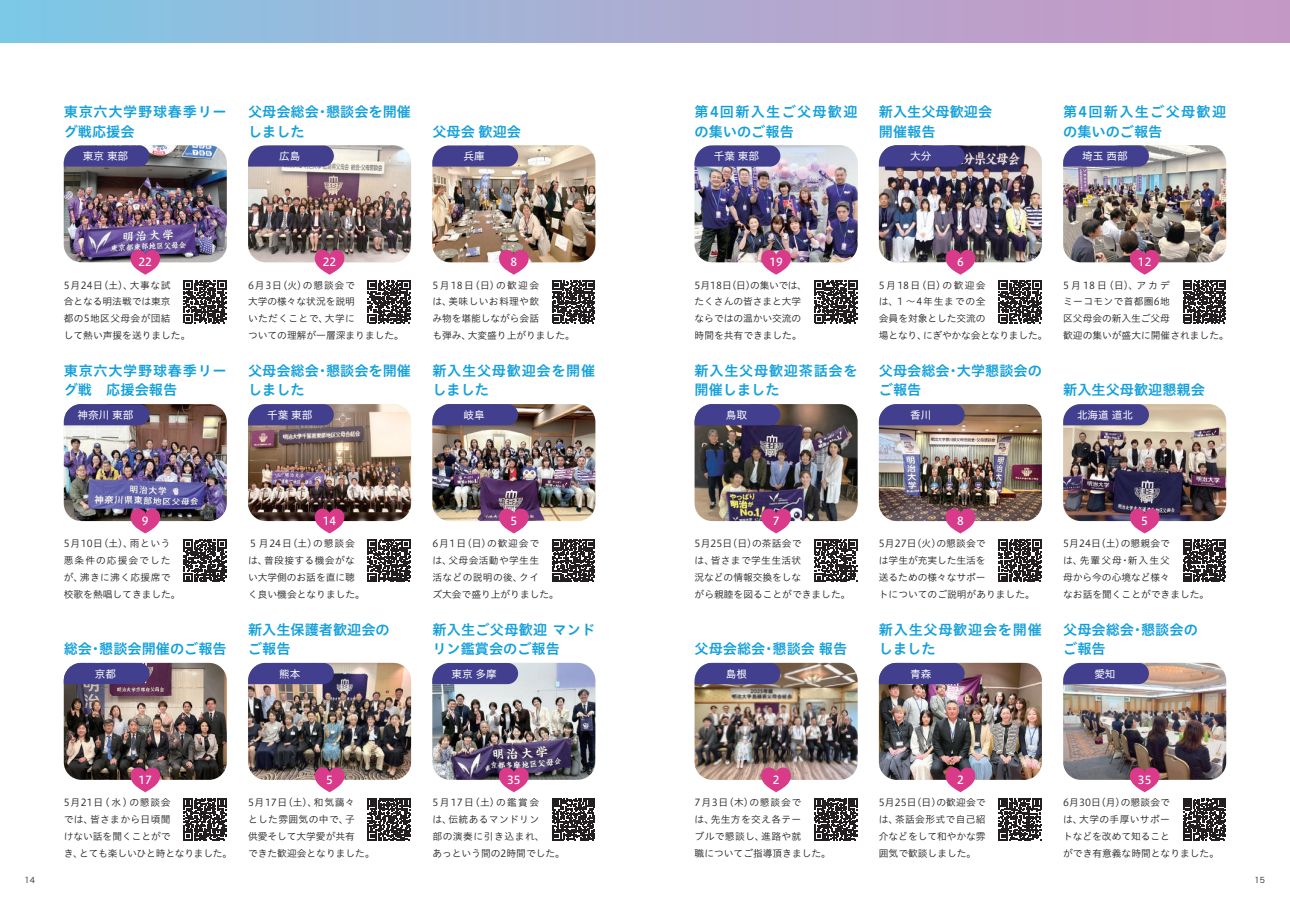
<style>
.page{position:relative;width:1290px;height:911px;background:#fff}
.page>*{position:absolute;margin:0;border:0;box-sizing:border-box;transform-origin:0 0}
.t1{font:14.12px/19.5px "Hiragino UD Sans Std N W6";color:#12a0db}
.t2{font:14.12px/19.5px "Hiragino UD Sans Std N W6";letter-spacing:.05em;color:#12a0db}
.t3{font:14.12px/19.5px "Hiragino UD Sans Std N W6";letter-spacing:.09em;color:#12a0db}
.t4{font:11.12px "Hiragino UD Sans Std N W5";color:#fff}
.t5{font:10.62px "Hiragino UD Sans Std N W4";color:#fff}
.t6{font:9.75px/16.9px "Hiragino UD Sans Std N W3";color:#231f20}
.t7{font:9.75px/16.9px "Hiragino UD Sans Std N W3";letter-spacing:.04em;color:#231f20}
.t8{font:8px "Hira Kaku Std N W3";color:#231f20}
</style>
<div class="page">
<div style="left:0;top:0;width:1290px;height:43px;background:linear-gradient(to right,#83c7e5,#cd95c2)"></div>
<img style="left:64px;top:663px;width:163px;height:117px">
<img style="left:64px;top:404px;width:163px;height:117px">
<img style="left:64px;top:145px;width:163px;height:117px">
<img style="left:248px;top:663px;width:163px;height:117px">
<img style="left:248px;top:404px;width:163px;height:117px">
<img style="left:248px;top:145px;width:163px;height:117px">
<img style="left:432px;top:663px;width:163px;height:117px">
<img style="left:432px;top:404px;width:163px;height:117px">
<img style="left:432px;top:145px;width:163px;height:117px">
<img style="left:694px;top:404px;width:163px;height:117px">
<img style="left:694px;top:145px;width:163px;height:117px">
<img style="left:879px;top:404px;width:163px;height:117px">
<img style="left:879px;top:145px;width:163px;height:117px">
<img style="left:1063px;top:404px;width:163px;height:117px">
<img style="left:1063px;top:145px;width:163px;height:117px">
<img style="left:694px;top:663px;width:163px;height:117px">
<img style="left:879px;top:663px;width:163px;height:117px">
<img style="left:1063px;top:663px;width:163px;height:117px">
<svg style="left:64px;top:663px;width:86px;height:21px;background:#484590"></svg>
<svg style="left:64px;top:404px;width:86px;height:21px;background:#48458e"></svg>
<svg style="left:64px;top:145px;width:86px;height:22px;background:#4e4c93"></svg>
<svg style="left:248px;top:663px;width:86px;height:21px;background:#494791"></svg>
<svg style="left:248px;top:404px;width:86px;height:21px;background:#4b4891"></svg>
<svg style="left:248px;top:145px;width:86px;height:22px;background:#514f95"></svg>
<svg style="left:432px;top:663px;width:86px;height:21px;background:#4c4a94"></svg>
<svg style="left:432px;top:404px;width:86px;height:21px;background:#4a4790"></svg>
<svg style="left:432px;top:145px;width:86px;height:22px;background:#524f94"></svg>
<svg style="left:694px;top:404px;width:86px;height:21px;background:#4a4890"></svg>
<svg style="left:694px;top:145px;width:86px;height:22px;background:#515097"></svg>
<svg style="left:879px;top:404px;width:85px;height:21px;background:#4a4790"></svg>
<svg style="left:879px;top:145px;width:85px;height:22px;background:#49468f"></svg>
<svg style="left:1063px;top:404px;width:86px;height:21px;background:#4d4a93"></svg>
<svg style="left:1063px;top:145px;width:86px;height:22px;background:#4f4d94"></svg>
<svg style="left:694px;top:663px;width:86px;height:21px;background:#4a4790"></svg>
<div style="left:879px;top:663px;width:85px;height:21px;background:#413f8e"></div>
<svg style="left:1063px;top:663px;width:86px;height:21px;background:#4b4892"></svg>
<svg style="left:184px;top:280px;width:42px;height:43px"></svg>
<svg style="left:184px;top:539px;width:42px;height:43px"></svg>
<svg style="left:184px;top:798px;width:42px;height:42px"></svg>
<svg style="left:368px;top:280px;width:43px;height:43px"></svg>
<svg style="left:368px;top:539px;width:43px;height:43px"></svg>
<svg style="left:368px;top:798px;width:43px;height:42px"></svg>
<svg style="left:552px;top:280px;width:43px;height:43px"></svg>
<svg style="left:552px;top:539px;width:43px;height:43px"></svg>
<svg style="left:552px;top:798px;width:43px;height:42px"></svg>
<svg style="left:814px;top:280px;width:43px;height:43px"></svg>
<svg style="left:814px;top:539px;width:43px;height:43px"></svg>
<svg style="left:998px;top:280px;width:43px;height:43px"></svg>
<svg style="left:998px;top:539px;width:43px;height:43px"></svg>
<svg style="left:1183px;top:280px;width:43px;height:43px"></svg>
<svg style="left:1183px;top:539px;width:43px;height:43px"></svg>
<svg style="left:814px;top:798px;width:43px;height:42px"></svg>
<svg style="left:998px;top:798px;width:43px;height:42px"></svg>
<svg style="left:1183px;top:798px;width:43px;height:42px"></svg>
<svg style="left:129px;top:767px;width:32px;height:25px"></svg>
<svg style="left:129px;top:508px;width:32px;height:25px"></svg>
<svg style="left:129px;top:249px;width:32px;height:26px"></svg>
<svg style="left:314px;top:767px;width:32px;height:25px"></svg>
<svg style="left:314px;top:508px;width:32px;height:25px"></svg>
<svg style="left:314px;top:249px;width:32px;height:26px"></svg>
<svg style="left:498px;top:767px;width:32px;height:25px"></svg>
<svg style="left:498px;top:508px;width:32px;height:25px"></svg>
<svg style="left:498px;top:249px;width:32px;height:26px"></svg>
<svg style="left:760px;top:508px;width:32px;height:25px"></svg>
<svg style="left:760px;top:249px;width:32px;height:26px"></svg>
<svg style="left:944px;top:508px;width:32px;height:25px"></svg>
<svg style="left:944px;top:249px;width:32px;height:26px"></svg>
<svg style="left:1128px;top:508px;width:32px;height:25px"></svg>
<svg style="left:1128px;top:249px;width:32px;height:26px"></svg>
<svg style="left:760px;top:767px;width:32px;height:25px"></svg>
<svg style="left:944px;top:767px;width:32px;height:25px"></svg>
<svg style="left:1128px;top:767px;width:32px;height:25px"></svg>
<h1 class="t2" style="left:64px;top:101px;width:164px">東京六大学野球春季リーグ戦応援会</h1>
<h1 class="t1" style="left:248px;top:101px;width:164px">父母会総会・懇談会を開催しました</h1>
<h1 class="t1" style="left:432px;top:121px;width:90px">父母会 歓迎会</h1>
<h1 class="t3" style="left:694px;top:101px;width:164px">第4回新入生ご父母歓迎の集いのご報告</h1>
<h1 class="t1" style="left:879px;top:101px;width:115px">新入生父母歓迎会開催報告</h1>
<h1 class="t3" style="left:1063px;top:101px;width:164px">第4回新入生ご父母歓迎の集いのご報告</h1>
<p class="t5" style="left:83px;top:148px;width:47px">東京 東部</p>
<p class="t5" style="left:279px;top:148px;width:23px">広島</p>
<p class="t5" style="left:463px;top:148px;width:23px">兵庫</p>
<p class="t5" style="left:714px;top:148px;width:47px">千葉 東部</p>
<p class="t5" style="left:910px;top:148px;width:23px">大分</p>
<p class="t5" style="left:1082px;top:148px;width:47px">埼玉 西部</p>
<p class="t4" style="left:139px;top:253px;width:15px">22</p>
<p class="t4" style="left:323px;top:253px;width:15px">22</p>
<p class="t4" style="left:510px;top:253px;width:8px">8</p>
<p class="t4" style="left:769px;top:253px;width:15px">19</p>
<p class="t4" style="left:957px;top:253px;width:8px">6</p>
<p class="t4" style="left:1138px;top:253px;width:15px">12</p>
<p class="t6" style="left:64px;top:276px;width:128px">5月24日（土）、大事な試<br>合となる明法戦では東京<br>都の5地区父母会が団結<br>して熱い声援を送りました。</p>
<p class="t6" style="left:248px;top:276px;width:157px">6月3日（火）の懇談会で<br>大学の様々な状況を説明<br>いただくことで、大学に<br>ついての理解が一層深まりました。</p>
<p class="t6" style="left:432px;top:276px;width:144px">5月18日（日）の歓迎会<br>は、美味しいお料理や飲<br>み物を堪能しながら会話<br>も弾み、大変盛り上がりました。</p>
<p class="t6" style="left:694px;top:276px;width:114px">5月18日（日）の集いでは、たくさんの皆さまと大学ならではの温かい交流の時間を共有できました。</p>
<p class="t6" style="left:879px;top:276px;width:170px">5月18日（日）の歓迎会<br>は、１～4年生までの全<br>会員を対象とした交流の<br>場となり、にぎやかな会となりました。</p>
<p class="t6" style="left:1063px;top:276px;width:167px">5 月 18 日（日）、アカデ<br>ミーコモンで首都圏6地<br>区父母会の新入生ご父母<br>歓迎の集いが盛大に開催されました。</p>
<h1 class="t2" style="left:64px;top:360px;width:164px">東京六大学野球春季リーグ戦　応援会報告</h1>
<h1 class="t1" style="left:248px;top:360px;width:164px">父母会総会・懇談会を開催しました</h1>
<h1 class="t2" style="left:432px;top:360px;width:164px">新入生父母歓迎会を開催しました</h1>
<h1 class="t2" style="left:694px;top:360px;width:164px">新入生父母歓迎茶話会を開催しました</h1>
<h1 class="t1" style="left:879px;top:360px;width:164px">父母会総会・大学懇談会のご報告</h1>
<h1 class="t1" style="left:1063px;top:379px;width:143px">新入生父母歓迎懇親会</h1>
<p class="t5" style="left:78px;top:407px;width:57px">神奈川 東部</p>
<p class="t5" style="left:267px;top:407px;width:47px">千葉 東部</p>
<p class="t5" style="left:463px;top:407px;width:23px">岐阜</p>
<p class="t5" style="left:726px;top:407px;width:23px">鳥取</p>
<p class="t5" style="left:910px;top:407px;width:23px">香川</p>
<p class="t5" style="left:1077px;top:407px;width:57px">北海道 道北</p>
<p class="t4" style="left:142px;top:512px;width:8px">9</p>
<p class="t4" style="left:323px;top:512px;width:15px">14</p>
<p class="t4" style="left:510px;top:512px;width:8px">5</p>
<p class="t4" style="left:773px;top:512px;width:8px">7</p>
<p class="t4" style="left:957px;top:512px;width:8px">8</p>
<p class="t4" style="left:1141px;top:512px;width:8px">5</p>
<p class="t7" style="left:64px;top:534px;width:118px">5月10日（土）、雨という悪条件の応援会でしたが、沸きに沸く応援席で校歌を熱唱してきました。</p>
<p class="t6" style="left:248px;top:534px;width:118px">５月24日（土）の懇談会は、普段接する機会がない大学側のお話を直に聴く良い機会となりました。</p>
<p class="t7" style="left:432px;top:534px;width:128px">6月1日（日）の歓迎会で<br>は、父母会活動や学生生<br>活などの説明の後、クイ<br>ズ大会で盛り上がりました。</p>
<p class="t6" style="left:694px;top:534px;width:157px">5月25日（日）の茶話会で<br>は、皆さまで学生生活状<br>況などの情報交換をしな<br>がら親睦を図ることができました。</p>
<p class="t6" style="left:879px;top:534px;width:157px">5月27日（火）の懇談会で<br>は学生が充実した生活を<br>送るための様々なサポー<br>トについてのご説明がありました。</p>
<p class="t6" style="left:1063px;top:534px;width:148px">5月24日（土）の懇親会で<br>は、先輩父母・新入生父<br>母から今の心境など様々<br>なお話を聞くことができました。</p>
<h1 class="t1" style="left:64px;top:638px;width:164px">総会・懇談会開催のご報告</h1>
<h1 class="t1" style="left:248px;top:618px;width:143px">新入生保護者歓迎会のご報告</h1>
<h1 class="t1" style="left:432px;top:618px;width:164px">新入生ご父母歓迎 マンドリン鑑賞会のご報告</h1>
<h1 class="t1" style="left:694px;top:638px;width:154px">父母会総会・懇談会 報告</h1>
<h1 class="t2" style="left:879px;top:618px;width:164px">新入生父母歓迎会を開催しました</h1>
<h1 class="t1" style="left:1063px;top:618px;width:136px">父母会総会・懇談会のご報告</h1>
<p class="t5" style="left:95px;top:665px;width:23px">京都</p>
<p class="t5" style="left:279px;top:665px;width:23px">熊本</p>
<p class="t5" style="left:451px;top:665px;width:47px">東京 多摩</p>
<p class="t5" style="left:726px;top:665px;width:23px">島根</p>
<p class="t5" style="left:910px;top:665px;width:23px">青森</p>
<p class="t5" style="left:1094px;top:665px;width:23px">愛知</p>
<p class="t4" style="left:139px;top:771px;width:15px">17</p>
<p class="t4" style="left:326px;top:771px;width:8px">5</p>
<p class="t4" style="left:507px;top:771px;width:15px">35</p>
<p class="t4" style="left:773px;top:771px;width:8px">2</p>
<p class="t4" style="left:957px;top:771px;width:8px">2</p>
<p class="t4" style="left:1138px;top:771px;width:15px">35</p>
<p class="t6" style="left:64px;top:793px;width:170px">5月21日(水)の懇談会<br>では、皆さまから日頃聞<br>けない話を聞くことがで<br>き、とても楽しいひと時となりました。</p>
<p class="t6" style="left:248px;top:793px;width:128px">5月17日（土）、和気藹々<br>とした雰囲気の中で、子<br>供愛そして大学愛が共有<br>できた歓迎会となりました。</p>
<p class="t7" style="left:432px;top:793px;width:134px">5月17日（土）の鑑賞会<br>は、伝統あるマンドリン<br>部の演奏に引き込まれ、<br>あっという間の2時間でした。</p>
<p class="t7" style="left:694px;top:793px;width:138px">7月3日（木）の懇談会で<br>は、先生方を交え各テー<br>ブルで懇談し、進路や就<br>職についてご指導頂きました。</p>
<p class="t6" style="left:879px;top:793px;width:108px;text-align:justify">5月25日（日）の歓迎会では、茶話会形式で自己紹介などをして和やかな雰囲気で歓談しました。</p>
<p class="t6" style="left:1063px;top:793px;width:157px">6月30日（月）の懇談会で<br>は、大学の手厚いサポー<br>トなどを改めて知ること<br>ができ有意義な時間となりました。</p>
<p class="t8" style="left:24px;top:873px;width:12px">14</p>
<p class="t8" style="left:1254px;top:873px;width:12px">15</p>
</div>
